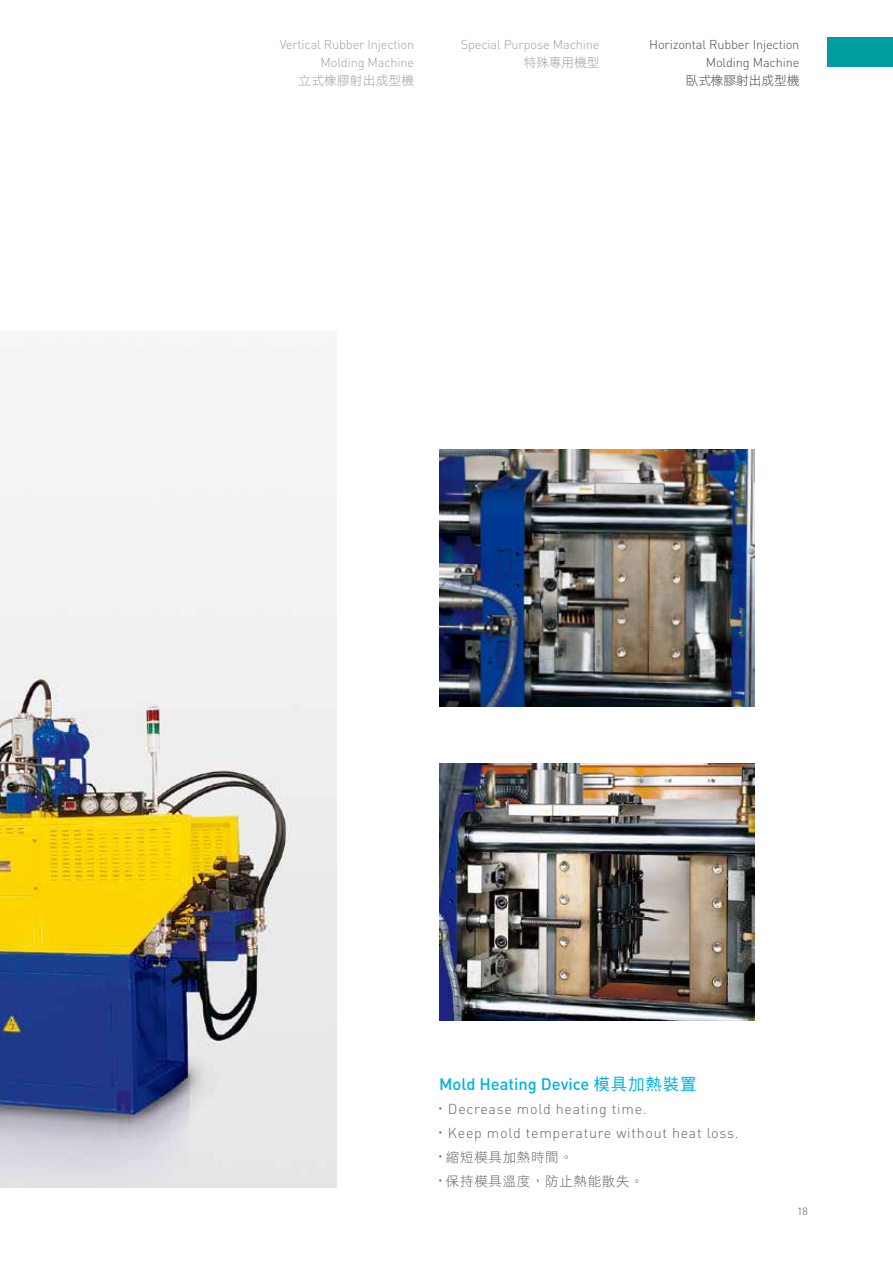
<style>
.page{position:relative;width:893px;height:1263px;background:#fff}
.page>*{position:absolute;margin:0;border:0;box-sizing:border-box;transform-origin:0 0}
.t1{font:500 16.5px "DIN Pro";color:#00b3e3}
.t2{font:300 14.25px "DIN Pro";letter-spacing:.05em;color:#666464}
.t3{font:13.5px "DF Hei Std W3";letter-spacing:.05em;color:#666464}
.t4{font:300 12.75px/18px "DIN Pro";letter-spacing:-.01em;color:#9fa0a0;text-align:right}
.t5{font:300 12.75px/18px "DIN Pro";letter-spacing:-.01em;color:#4c4948;text-align:right}
.t6{font:12.75px "DF Hei Std W3";letter-spacing:.01em;color:#9fa0a0}
.t7{font:12.75px "DF Hei Std W3";letter-spacing:-.01em;color:#4c4948}
.t8{font:300 10.5px "DIN Pro";color:#595757}
.s1{font-family:"DF Hei Std W5";font-weight:400}
</style>
<div class="page">
<div style="left:827px;top:37px;width:66px;height:30px;background:#009ea1"></div>
<img style="left:0;top:485px;width:337px;height:703px">
<img style="left:439px;top:449px;width:316px;height:257px">
<img style="left:439px;top:764px;width:316px;height:256px">
<p class="t4" style="left:280px;top:35px;width:136px">Vertical Rubber Injection<br>Molding Machine</p>
<p class="t6" style="left:298px;top:73px;width:117px">立式橡膠射出成型機</p>
<p class="t4" style="left:461px;top:35px;width:140px">Special Purpose Machine</p>
<p class="t6" style="left:524px;top:55px;width:77px">特殊專用機型</p>
<p class="t5" style="left:649px;top:35px;width:152px">Horizontal Rubber Injection<br>Molding Machine</p>
<p class="t7" style="left:686px;top:73px;width:115px">臥式橡膠射出成型機</p>
<p class="t1" style="left:439px;top:1073px;width:259px">Mold Heating Device <span class="s1">模具加熱裝置</span></p>
<p class="t2" style="left:439px;top:1099px;width:209px"><sup>•</sup> Decrease mold heating time.</p>
<p class="t2" style="left:439px;top:1123px;width:301px"><sup>•</sup> Keep mold temperature without heat loss.</p>
<p class="t3" style="left:439px;top:1150px;width:135px"><sup>•</sup> 縮短模具加熱時間。</p>
<p class="t3" style="left:439px;top:1174px;width:206px"><sup>•</sup> 保持模具溫度，防止熱能散失。</p>
<p class="t8" style="left:797px;top:1204px;width:12px">18</p>
</div>
